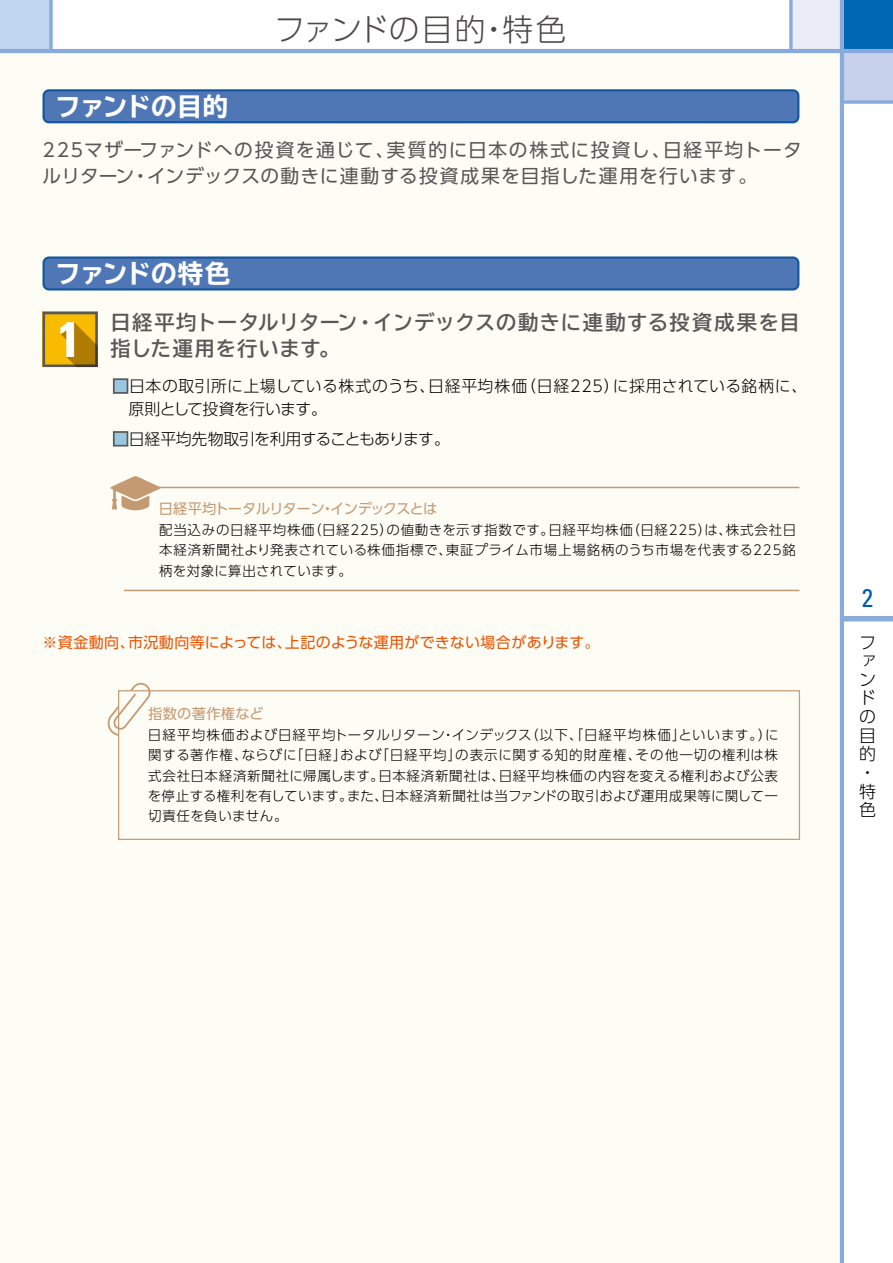
<style>
.page{position:relative;width:893px;height:1263px;background:#fff}
.page>*{position:absolute;margin:0;border:0;box-sizing:border-box;transform-origin:0 0}
.t1{font:700 condensed 49.95px "Univers";color:#fff}
.t2{font:300 30.75px "UD Shin Go Pro";letter-spacing:.005em;color:#4c4948}
.t3{font:700 expanded 25.5px "TBUD Go Std";letter-spacing:-.025em;color:#fff}
.t4{font:condensed 25.5px "Univers";color:#005bac}
.t5{font:700 20.25px/26.7px "TBUD Go Std";letter-spacing:.035em;color:#595757}
.t6{font:18.75px/26.2px "UD Shin Go Pro";letter-spacing:.06em;color:#595757}
.t7{font:300 16.95px/18.6px "UD Shin Go Pro";color:#000}
.t8{font:300 15.9px/23.4px "UD Shin Go Pro";letter-spacing:.005em;color:#000}
.t9{font:300 15.9px "UD Shin Go Pro";letter-spacing:-.04em;color:#000}
.t10{font:15px "UD Shin Go Pro";letter-spacing:.025em;color:#ea5504}
.t11{font:14.25px "UD Shin Go Pro";letter-spacing:-.045em;color:#c49a72}
.t12{font:14.25px "UD Shin Go Pro";letter-spacing:.02em;color:#c49a72}
.t13{font:300 13.5px/20.2px "UD Shin Go Pro";letter-spacing:.035em;color:#000;text-align:justify}
.s1{color:#9ac7e0}
</style>
<div class="page">
<div style="left:0;top:0;width:51px;height:51px;background:#c0d6ef"></div>
<div style="left:842px;top:0;width:51px;height:51px;background:#0067b3"></div>
<div style="left:842px;top:51px;width:51px;height:51px;background:#c7d1eb"></div>
<div style="left:791px;top:0;width:51px;height:51px;background:#eaedf7"></div>
<div style="left:842px;top:616px;width:51px;height:5px;background:#88abda"></div>
<div style="left:0;top:51px;width:842px;height:1212px;background:#fdfcf5"></div>
<hr style="left:840px;top:0;width:4px;height:1263px;background:#88abda">
<hr style="left:0;top:49px;width:893px;height:4px;background:#88abda">
<svg style="left:844px;top:100px;width:49px;height:4px"></svg>
<svg style="left:49px;top:0;width:4px;height:49px"></svg>
<svg style="left:789px;top:0;width:4px;height:49px"></svg>
<div style="left:113px;top:378px;width:15px;height:16px;border:2px solid #595757"></div>
<div style="left:113px;top:431px;width:15px;height:15px;border:2px solid #595757"></div>
<svg style="left:43px;top:89px;width:756px;height:34px;background:#4974b2"></svg>
<svg style="left:43px;top:256px;width:756px;height:34px;background:#4a75b3"></svg>
<svg style="left:43px;top:312px;width:55px;height:55px;background:#ca990d"></svg>
<hr style="left:124px;top:487px;width:675px;height:1px;background:#c49a72">
<hr style="left:124px;top:590px;width:675px;height:1px;background:#c49a72">
<svg style="left:111px;top:476px;width:49px;height:34px"></svg>
<div style="left:118px;top:690px;width:682px;height:150px;border:1px solid #c49a72"></div>
<svg style="left:107px;top:683px;width:44px;height:53px"></svg>
<h3 class="t3" style="left:55px;top:92px;width:175px">ファンドの目的</h3>
<h2 class="t2" style="left:274px;top:4px;width:294px">ファンドの目的・特色</h2>
<h3 class="t6" style="left:43px;top:136px;width:761px">225マザーファンドへの投資を通じて、実質的に日本の株式に投資し、日経平均トータルリターン・インデックスの動きに連動する投資成果を目指した運用を行います。</h3>
<h3 class="t3" style="left:55px;top:259px;width:177px">ファンドの特色</h3>
<h1 class="t1" style="left:58px;top:309px;width:24px">1</h1>
<h3 class="t5" style="left:111px;top:309px;width:691px">日経平均トータルリターン・インデックスの動きに連動する投資成果を目指した運用を行います。</h3>
<p class="t8" style="left:129px;top:374px;width:680px;text-indent:-16px"><span class="s1">■</span>日本の取引所に上場している株式のうち、日経平均株価（日経225）に採用されている銘柄に、原則として投資を行います。</p>
<p class="t9" style="left:113px;top:426px;width:339px"><span class="s1">■</span>日経平均先物取引を利用することもあります。</p>
<p class="t11" style="left:159px;top:497px;width:280px">日経平均トータルリターン・インデックスとは</p>
<p class="t13" style="left:159px;top:519px;width:639px">配当込みの日経平均株価（日経225）の値動きを示す指数です。日経平均株価（日経225）は、株式会社日本経済新聞社より発表されている株価指標で、東証プライム市場上場銘柄のうち市場を代表する225銘柄を対象に算出されています。</p>
<p class="t10" style="left:43px;top:630px;width:558px">※資金動向、市況動向等によっては、上記のような運用ができない場合があります。</p>
<p class="t12" style="left:148px;top:702px;width:117px">指数の著作権など</p>
<p class="t13" style="left:148px;top:724px;width:632px">日経平均株価および日経平均トータルリターン・インデックス（以下、「日経平均株価」といいます。）に関する著作権、ならびに「日経」および「日経平均」の表示に関する知的財産権、その他一切の権利は株式会社日本経済新聞社に帰属します。日本経済新聞社は、日経平均株価の内容を変える権利および公表を停止する権利を有しています。また、日本経済新聞社は当ファンドの取引および運用成果等に関して一切責任を負いません。</p>
<h3 class="t4" style="left:862px;top:582px;width:13px">2</h3>
<p class="t7" style="left:859px;top:632px;width:18px">ファンドの目的・特色</p>
</div>
